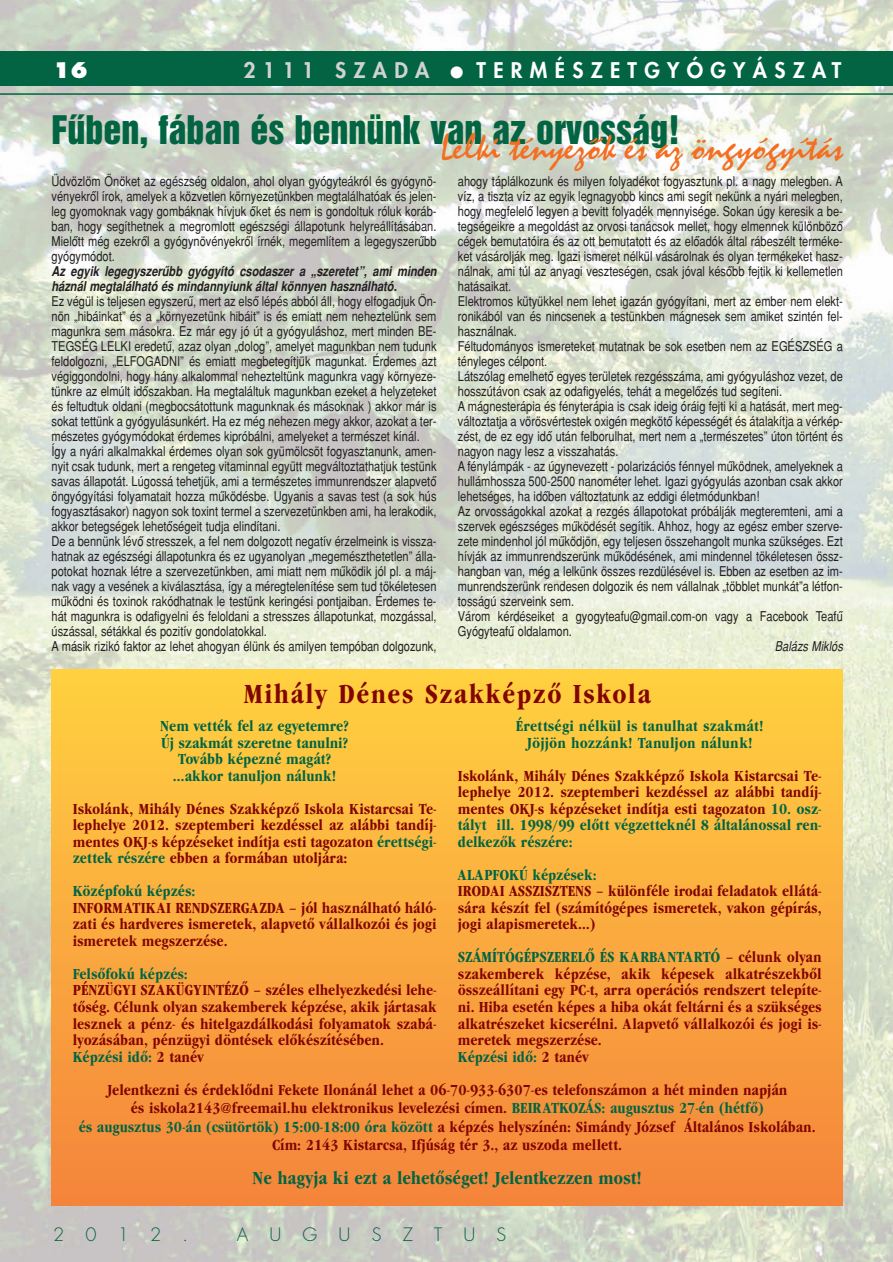
<style>
.page{position:relative;width:893px;height:1262px;background:#fff}
.page>*{position:absolute;margin:0;border:0;box-sizing:border-box;transform-origin:0 0}
.t1{font:36px "H Helvetica Inserat";color:#026442}
.t2{font:36px "Mistral AH";color:#f36e21}
.t3{font:27px "Garamond AH Cond Bold DTC";letter-spacing:.055em;color:#820401}
.t4{font:800 21px "H Futura";letter-spacing:.345em;color:#fff}
.t5{font:800 21px "H Futura";letter-spacing:.345em;color:#d1d2d4}
.t6{font:700 21px "H Futura Extra";color:#fff}
.t7{font:18px "Garamond AH Cond Bold DTC";color:#026442}
.t8{font:300 18px "H Futura";letter-spacing:1.18em;color:#026442}
.t9{font:15px/16.5px "Garamond AH Cond Bold DTC";color:#820401;text-align:justify}
.t10{font:15px/16.5px "Garamond AH Cond Bold DTC";color:#026442;text-align:center}
.t11{font:13.5px/15px "H Helvetica Narrow";color:#231f20}
.t12{font:13.5px/15px "H Helvetica Narrow Bold Obliq";color:#231f20}
.t13{font:italic 13.5px "H Helvetica Narrow";color:#231f20}
.s1{color:#026442}
</style>
<div class="page">
<img style="left:0;top:0;width:892px;height:1261px">
<div style="left:0;top:52px;width:892px;height:34px;background:#026442"></div>
<hr style="left:0;top:93px;width:892px;height:2px;background:#026442">
<div style="left:52px;top:669px;width:790px;height:536px;background:linear-gradient(to bottom,#ffd140,#f4843c)"></div>
<h3 class="t6" style="left:53px;top:61px;width:36px">16</h3>
<h3 class="t5" style="left:243px;top:60px;width:187px">2111 SZADA</h3>
<h3 class="t4" style="left:476px;top:60px;width:366px">TERMÉSZETGYÓGYÁSZAT</h3>
<h1 class="t1" style="left:51px;top:115px;width:630px">Fûben, fában és bennünk van az orvosság!</h1>
<h1 class="t2" style="left:441px;top:134px;width:403px">Lelki tényezôk és az öngyógyítás</h1>
<p class="t11" style="left:51px;top:175px;width:386px;text-align:justify">Üdvözlöm Önöket az egészség oldalon, ahol olyan gyógyteákról és gyógynö&shy;vényekrôl írok, amelyek a közvetlen környezetünkben megtalálhatóak és jelen&shy;leg gyomoknak vagy gombáknak hívjuk ôket és nem is gondoltuk róluk koráb&shy;ban, hogy segíthetnek a megromlott egészségi állapotunk helyreállításában.<br>Mielôtt még ezekrôl a gyógynövényekrôl írnék, megemlítem a legegyszerûbb gyógymódot.</p>
<p class="t12" style="left:51px;top:265px;width:386px">Az egyik legegyszerûbb gyógyító csodaszer a „szeretet”, ami minden háznál megtalálható és mindannyiunk által könnyen használható.</p>
<p class="t11" style="left:51px;top:295px;width:386px">Ez végül is teljesen egyszerû, mert az elsô lépés abból áll, hogy elfogadjuk Ön&shy;nön „hibáinkat” és a „környezetünk hibáit” is és emiatt nem neheztelünk sem magunkra sem másokra. Ez már egy jó út a gyógyuláshoz, mert minden BE-TEGSÉG LELKI eredetû, azaz olyan „dolog”, amelyet magunkban nem tudunk feldolgozni, „ELFOGADNI” és emiatt megbetegítjük magunkat. Érdemes azt végiggondolni, hogy hány alkalommal nehezteltünk magunkra vagy környeze&shy;tünkre az elmúlt idôszakban. Ha megtaláltuk magunkban ezeket a helyzeteket és feltudtuk oldani (megbocsátottunk magunknak és másoknak ) akkor már is sokat tettünk a gyógyulásunkért. Ha ez még nehezen megy akkor, azokat a ter&shy;mészetes gyógymódokat érdemes kipróbálni, amelyeket a természet kínál.<br>Így a nyári alkalmakkal érdemes olyan sok gyümölcsöt fogyasztanunk, amen&shy;nyit csak tudunk, mert a rengeteg vitaminnal együtt megváltoztathatjuk testünk savas állapotát. Lúgossá tehetjük, ami a természetes immunrendszer alapvetô öngyógyítási folyamatait hozza mûködésbe. Ugyanis a savas test (a sok hús fogyasztásakor) nagyon sok toxint termel a szervezetünkben ami, ha lerakodik, akkor betegségek lehetôségeit tudja elindítani.<br>De a bennünk lévô stresszek, a fel nem dolgozott negatív érzelmeink is vissza&shy;hatnak az egészségi állapotunkra és ez ugyanolyan „megemészthetetlen” álla&shy;potokat hoznak létre a szervezetünkben, ami miatt nem mûködik jól pl. a máj&shy;nak vagy a vesének a kiválasztása, így a méregtelenítése sem tud tökéletesen mûködni és toxinok rakódhatnak le testünk keringési pontjaiban. Érdemes te&shy;hát magunkra is odafigyelni és feloldani a stresszes állapotunkat, mozgással, úszással, sétákkal és pozitív gondolatokkal.<br>A másik rizikó faktor az lehet ahogyan élünk és amilyen tempóban dolgozunk,</p>
<p class="t11" style="left:458px;top:175px;width:386px">ahogy táplálkozunk és milyen folyadékot fogyasztunk pl. a nagy melegben. A víz, a tiszta víz az egyik legnagyobb kincs ami segít nekünk a nyári melegben, hogy megfelelô legyen a bevitt folyadék mennyisége. Sokan úgy keresik a be&shy;tegségeikre a megoldást az orvosi tanácsok mellet, hogy elmennek különbözô cégek bemutatóira és az ott bemutatott és az elôadók által rábeszélt terméke&shy;ket vásárolják meg. Igazi ismeret nélkül vásárolnak és olyan termékeket hasz&shy;nálnak, ami túl az anyagi veszteségen, csak jóval késôbb fejtik ki kellemetlen hatásaikat.<br>Elektromos kütyükkel nem lehet igazán gyógyítani, mert az ember nem elekt&shy;ronikából van és nincsenek a testünkben mágnesek sem amiket szintén fel&shy;használnak.<br>Féltudományos ismereteket mutatnak be sok esetben nem az EGÉSZSÉG a tényleges célpont.<br>Látszólag emelhetô egyes területek rezgésszáma, ami gyógyuláshoz vezet, de hosszútávon csak az odafigyelés, tehát a megelôzés tud segíteni.<br>A mágnesterápia és fényterápia is csak ideig óráig fejti ki a hatását, mert meg&shy;változtatja a vörösvértestek oxigén megkötô képességét és átalakítja a vérkép&shy;zést, de ez egy idô után felborulhat, mert nem a „természetes” úton történt és nagyon nagy lesz a visszahatás.<br>A fénylámpák - az úgynevezett - polarizációs fénnyel mûködnek, amelyeknek a hullámhossza 500-2500 nanométer lehet. Igazi gyógyulás azonban csak akkor lehetséges, ha idôben változtatunk az eddigi életmódunkban!<br>Az orvosságokkal azokat a rezgés állapotokat próbálják megteremteni, ami a szervek egészséges mûködését segítik. Ahhoz, hogy az egész ember szerve&shy;zete mindenhol jól mûködjön, egy teljesen összehangolt munka szükséges. Ezt hívják az immunrendszerünk mûködésének, ami mindennel tökéletesen össz&shy;hangban van, még a lelkünk összes rezdülésével is. Ebben az esetben az im&shy;munrendszerünk rendesen dolgozik és nem vállalnak „többlet munkát”a létfon&shy;tosságú szerveink sem.<br>Várom kérdéseiket a gyogyteafu@gmail.com-on vagy a Facebook Teafû Gyógyteafû oldalamon.</p>
<p class="t13" style="left:774px;top:641px;width:69px">Balázs Miklós</p>
<h2 class="t3" style="left:243px;top:683px;width:408px">Mihály Dénes Szakképzô Iskola</h2>
<p class="t10" style="left:160px;top:719px;width:190px">Nem vették fel az egyetemre?<br>Új szakmát szeretne tanulni?<br>Tovább képezné magát? …akkor tanuljon nálunk!</p>
<p class="t9" style="left:73px;top:802px;width:365px">Iskolánk, Mihály Dénes Szakképzô Iskola Kistarcsai Te&shy;lephelye 2012. szeptemberi kezdéssel az alábbi tandíj&shy;mentes OKJ-s képzéseket indítja esti tagozaton <span class="s1">érettségi&shy;zettek részére</span> ebben a formában utoljára:</p>
<p class="t10" style="left:73px;top:884px;width:124px">Középfokú képzés:</p>
<p class="t9" style="left:73px;top:901px;width:365px">INFORMATIKAI RENDSZERGAZDA – jól használható háló&shy;zati és hardveres ismeretek, alapvetô vállalkozói és jogi ismeretek megszerzése.</p>
<p class="t10" style="left:73px;top:967px;width:116px">Felsôfokú képzés:</p>
<p class="t9" style="left:73px;top:983px;width:365px;text-align:left">PÉNZÜGYI SZAKÜGYINTÉZÔ – széles elhelyezkedési lehe&shy;tôség. Célunk olyan szakemberek képzése, akik jártasak lesznek a pénz- és hitelgazdálkodási folyamatok szabá&shy;lyozásában, pénzügyi döntések elôkészítésében.<br><span class="s1">Képzési idô:</span> 2 tanév</p>
<p class="t10" style="left:515px;top:719px;width:249px">Érettségi nélkül is tanulhat szakmát!<br>Jöjjön hozzánk! Tanuljon nálunk!</p>
<p class="t9" style="left:458px;top:769px;width:365px">Iskolánk, Mihály Dénes Szakképzô Iskola Kistarcsai Te&shy;lephelye 2012. szeptemberi kezdéssel az alábbi tandíj&shy;mentes OKJ-s képzéseket indítja esti tagozaton <span class="s1">10. osz&shy;tályt ill. 1998/99 elôtt végzetteknél 8 általánossal ren&shy;delkezôk részére:</span></p>
<p class="t10" style="left:458px;top:868px;width:140px">ALAPFOKÚ képzések:</p>
<p class="t9" style="left:458px;top:884px;width:365px">IRODAI ASSZISZTENS – különféle irodai feladatok ellátá&shy;sára készít fel (számítógépes ismeretek, vakon gépírás, jogi alapismeretek…)</p>
<p class="t9" style="left:458px;top:950px;width:365px;text-align:left"><span class="s1">SZÁMÍTÓGÉPSZERELÔ ÉS KARBANTARTÓ</span> – célunk olyan szakemberek képzése, akik képesek alkatrészekbôl összeállítani egy PC-t, arra operációs rendszert telepíte&shy;ni. Hiba esetén képes a hiba okát feltárni és a szükséges alkatrészeket kicserélni. Alapvetô vállalkozói és jogi is&shy;meretek megszerzése.<br><span class="s1">Képzési idô:</span> 2 tanév</p>
<p class="t9" style="left:79px;top:1082px;width:738px;line-height:18px;text-align:center">Jelentkezni és érdeklôdni Fekete Ilonánál lehet a 06-70-933-6307-es telefonszámon a hét minden napján<br>és iskola2143@freemail.hu elektronikus levelezési címen. <span class="s1">BEIRATKOZÁS: augusztus 27-én (hétfô)<br>és augusztus 30-án (csütörtök) 15:00-18:00 óra között</span> a képzés helyszínén: Simándy József Általános Iskolában.<br>Cím: 2143 Kistarcsa, Ifjúság tér 3., az uszoda mellett.</p>
<h3 class="t7" style="left:252px;top:1171px;width:390px">Ne hagyja ki ezt a lehetôséget! Jelentkezzen most!</h3>
<h3 class="t8" style="left:53px;top:1225px;width:137px">2012.</h3>
<h3 class="t8" style="left:237px;top:1225px;width:271px">AUGUSZTUS</h3>
</div>
